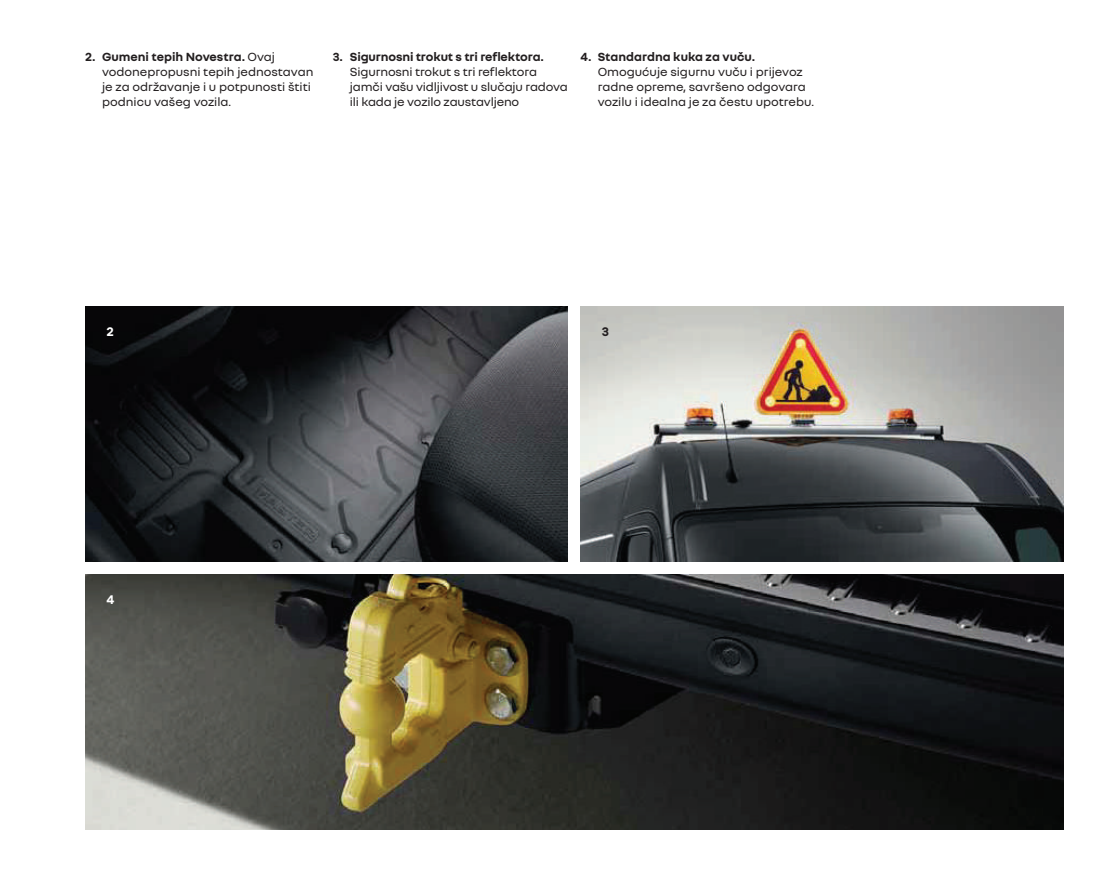
<style>
.page{position:relative;width:1106px;height:872px;background:#fff}
.page>*{position:absolute;margin:0;border:0;box-sizing:border-box;transform-origin:0 0}
.t1{font:700 13.5px "Nouvel R";color:#fff}
.t2{font:700 13.5px "Nouvel R";color:#231f20}
.t3{font:12.75px/15px "Nouvel R";color:#231f20}
.t4{font:700 12.75px "Nouvel R";letter-spacing:-.01em;color:#231f20}
.s1{font-weight:700}
</style>
<div class="page">
<img style="left:85px;top:574px;width:978px;height:255px">
<img style="left:580px;top:306px;width:483px;height:255px">
<img style="left:85px;top:306px;width:483px;height:255px">
<p class="t3" style="left:102px;top:49px;width:213px;text-indent:-17px"><span class="s1">2. Gumeni tepih Novestra.</span> Ovaj vodonepropusni tepih jednostavan je za održavanje i u potpunosti štiti podnicu vašeg vozila.</p>
<p class="t4" style="left:333px;top:49px;width:213px">3. Sigurnosni trokut s tri reflektora.</p>
<p class="t3" style="left:350px;top:64px;width:219px">Sigurnosni trokut s tri reflektora jamči vašu vidljivost u slučaju radova ili kada je vozilo zaustavljeno</p>
<p class="t4" style="left:580px;top:49px;width:176px">4. Standardna kuka za vuču.</p>
<p class="t3" style="left:597px;top:64px;width:218px">Omogućuje sigurnu vuču i prijevoz radne opreme, savršeno odgovara vozilu i idealna je za čestu upotrebu.</p>
<p class="t1" style="left:106px;top:323px;width:9px">2</p>
<p class="t2" style="left:602px;top:323px;width:9px">3</p>
<p class="t1" style="left:106px;top:591px;width:9px">4</p>
</div>
